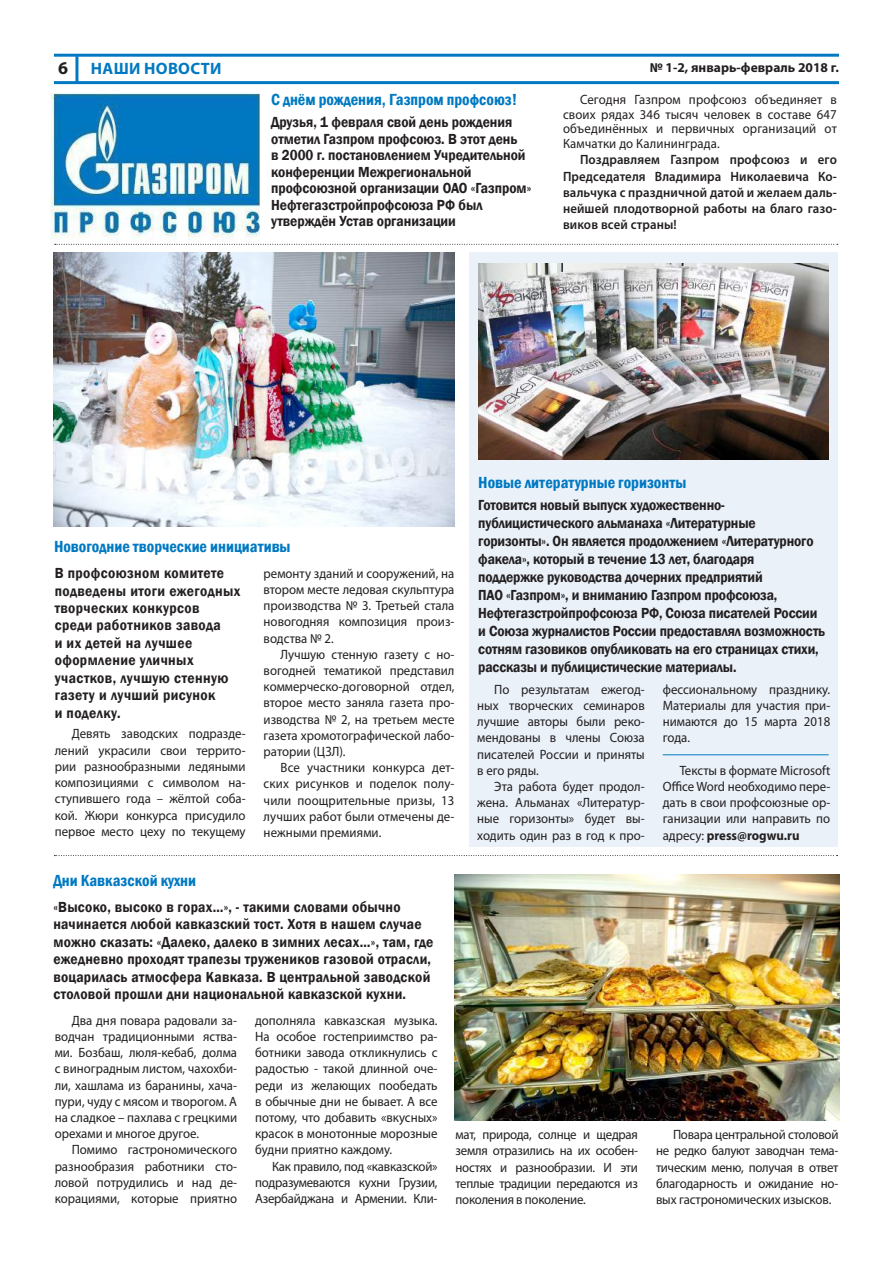
<style>
.page{position:relative;width:893px;height:1263px;background:#fff}
.page>*{position:absolute;margin:0;border:0;box-sizing:border-box;transform-origin:0 0}
.t1{font:700 18px "Myriad Pro";color:#231f20}
.t2{font:600 condensed 16.5px "Franklin Gothic";color:#0079c2}
.t3{font:700 16.5px "Myriad Pro";letter-spacing:.02em;color:#0079c2}
.t4{font:600 15px/18px "Franklin Gothic";color:#231f20;scale:.9 1}
.t5{font:600 15px/17.4px "Franklin Gothic";letter-spacing:.02em;color:#231f20;scale:.9 1}
.t6{font:600 15px/17.5px "Franklin Gothic";letter-spacing:.03em;color:#231f20;scale:.9 1}
.t7{font:13.5px/16.2px "Myriad Pro";color:#231f20;text-align:justify;scale:.95 1}
.t8{font:600 13.5px/16.2px "Myriad Pro";letter-spacing:.01em;color:#231f20;text-align:justify;scale:.95 1}
.t9{font:700 13.5px "Myriad Pro";color:#231f20}
.s1{font-weight:700}
</style>
<div class="page">
<div style="left:470px;top:253px;width:368px;height:594px;background:#eaf1f9"></div>
<hr style="left:54px;top:54px;width:785px;height:3px;background:#0079c2">
<hr style="left:75px;top:56px;width:3px;height:27px;background:#0079c2">
<hr style="left:54px;top:81px;width:785px;height:3px;background:#0079c2">
<img style="left:50px;top:94px;width:210px;height:151px">
<img style="left:478px;top:264px;width:351px;height:196px">
<img style="left:54px;top:253px;width:401px;height:274px">
<img style="left:454px;top:874px;width:385px;height:246px">
<svg style="left:55px;top:244px;width:783px;height:1px"></svg>
<hr style="left:663px;top:754px;width:166px;height:1px;background:#0079c2">
<svg style="left:54px;top:855px;width:783px;height:1px"></svg>
<h1 class="t1" style="left:58px;top:56px;width:11px">6</h1>
<p class="t3" style="left:91px;top:58px;width:132px">НАШИ НОВОСТИ</p>
<p class="t9" style="left:650px;top:58px;width:191px">№ 1-2, январь-февраль 2018 г.</p>
<p class="t2" style="left:271px;top:89px;width:248px">С днём рождения, Газпром профсоюз!</p>
<p class="t4" style="left:271px;top:114px;width:291px;line-height:16.5px">Друзья, 1 февраля свой день рождения отметил Газпром профсоюз. В этот день<br>в 2000 г. постановлением Учредительной конференции Межрегиональной профсоюзной организации ОАО «Газпром» Нефтегазстройпрофсоюза РФ был утверждён Устав организации</p>
<p class="t7" style="left:563px;top:92px;width:290px;line-height:14.9px;text-indent:17px">Сегодня Газпром профсоюз объединяет в своих рядах 346 тысяч человек в составе 647 объединённых и первичных организаций от Камчатки до Калининграда.</p>
<p class="t8" style="left:563px;top:151px;width:290px;text-indent:17px">Поздравляем Газпром профсоюз и его Председателя Владимира Николаевича Ко&shy;вальчука с праздничной датой и желаем даль&shy;нейшей плодотворной работы на благо газо&shy;виков всей страны!</p>
<p class="t2" style="left:54px;top:535px;width:238px">Новогодние творческие инициативы</p>
<p class="t6" style="left:55px;top:565px;width:208px">В профсоюзном комитете подведены итоги ежегодных творческих конкурсов среди работников завода<br>и их детей на лучшее оформление уличных участков, лучшую стенную газету и лучший рисунок<br>и поделку.</p>
<p class="t7" style="left:55px;top:726px;width:202px;text-indent:17px">Девять заводских подразде&shy;лений украсили свои террито&shy;рии разнообразными ледяными композициями с символом на&shy;ступившего года – жёлтой соба&shy;кой. Жюри конкурса присудило первое место цеху по текущему</p>
<p class="t7" style="left:264px;top:565px;width:202px">ремонту зданий и сооружений, на втором месте ледовая скульптура производства № 3. Третьей стала новогодняя композиция произ&shy;водства № 2.</p>
<p class="t7" style="left:264px;top:646px;width:202px;text-indent:17px">Лучшую стенную газету с но&shy;вогодней тематикой представил коммерческо-договорной отдел, второе место заняла газета про&shy;изводства № 2, на третьем месте газета хромотографической лабо&shy;ратории (ЦЗЛ).</p>
<p class="t7" style="left:264px;top:759px;width:202px;text-indent:17px">Все участники конкурса дет&shy;ских рисунков и поделок полу&shy;чили поощрительные призы, 13 лучших работ были отмечены де&shy;нежными премиями.</p>
<p class="t2" style="left:53px;top:870px;width:144px">Дни Кавказской кухни</p>
<p class="t5" style="left:53px;top:898px;width:424px">«Высоко, высоко в горах…», - такими словами обычно начинается любой кавказский тост. Хотя в нашем случае можно сказать: «Далеко, далеко в зимних лесах…», там, где ежедневно проходят трапезы тружеников газовой отрасли, воцарилась атмосфера Кавказа. В центральной заводской столовой прошли дни национальной кавказской кухни.</p>
<p class="t2" style="left:478px;top:471px;width:210px">Новые литературные горизонты</p>
<p class="t4" style="left:478px;top:496px;width:387px">Готовится новый выпуск художественно&shy;публицистического альманаха «Литературные горизонты». Он является продолжением «Литературного факела», который в течение 13 лет, благодаря<br>поддержке руководства дочерних предприятий<br>ПАО «Газпром», и вниманию Газпром профсоюза, Нефтегазстройпрофсоюза РФ, Союза писателей России и Союза журналистов России предоставлял возможность сотням газовиков опубликовать на его страницах стихи, рассказы и публицистические материалы.</p>
<p class="t7" style="left:477px;top:681px;width:178px;text-indent:17px">По результатам ежегод&shy;ных творческих семинаров лучшие авторы были реко&shy;мендованы в члены Союза писателей России и приняты в его ряды.</p>
<p class="t7" style="left:477px;top:778px;width:178px;text-indent:17px">Эта работа будет продол&shy;жена. Альманах «Литератур&shy;ные горизонты» будет вы&shy;ходить один раз в год к про-</p>
<p class="t7" style="left:663px;top:681px;width:178px">фессиональному празднику.<br>Материалы для участия при&shy;нимаются до 15 марта 2018 года.</p>
<p class="t7" style="left:663px;top:762px;width:178px;text-indent:17px">Тексты в формате Microsoft Office Word необходимо пере&shy;дать в свои профсоюзные ор&shy;ганизации или направить по адресу: <span class="s1">press@rogwu.ru</span></p>
<p class="t7" style="left:55px;top:1012px;width:194px;text-indent:17px">Два дня повара радовали за&shy;водчан традиционными яства&shy;ми. Бозбаш, люля-кебаб, долма с виноградным листом, чахохби&shy;ли, хашлама из баранины, хача&shy;пури, чуду с мясом и творогом. А на сладкое – пахлава с грецкими орехами и многое другое.</p>
<p class="t7" style="left:55px;top:1141px;width:194px;text-indent:17px">Помимо гастрономического разнообразия работники сто&shy;ловой потрудились и над де&shy;корациями, которые приятно</p>
<p class="t7" style="left:255px;top:1012px;width:194px">дополняла кавказская музыка.<br>На особое гостеприимство ра&shy;ботники завода откликнулись с радостью - такой длинной оче&shy;реди из желающих пообедать в обычные дни не бывает. А все потому, что добавить «вкусных» красок в монотонные морозные будни приятно каждому.</p>
<p class="t7" style="left:255px;top:1158px;width:194px;text-indent:17px">Как правило, под «кавказской» подразумеваются кухни Грузии, Азербайджана и Армении. Кли-</p>
<p class="t7" style="left:456px;top:1126px;width:194px">мат, природа, солнце и щедрая земля отразились на их особен&shy;ностях и разнообразии. И эти теплые традиции передаются из поколения в поколение.</p>
<p class="t7" style="left:656px;top:1126px;width:194px;text-indent:17px">Повара центральной столовой не редко балуют заводчан тема&shy;тическим меню, получая в ответ благодарность и ожидание но&shy;вых гастрономических изысков.</p>
</div>
